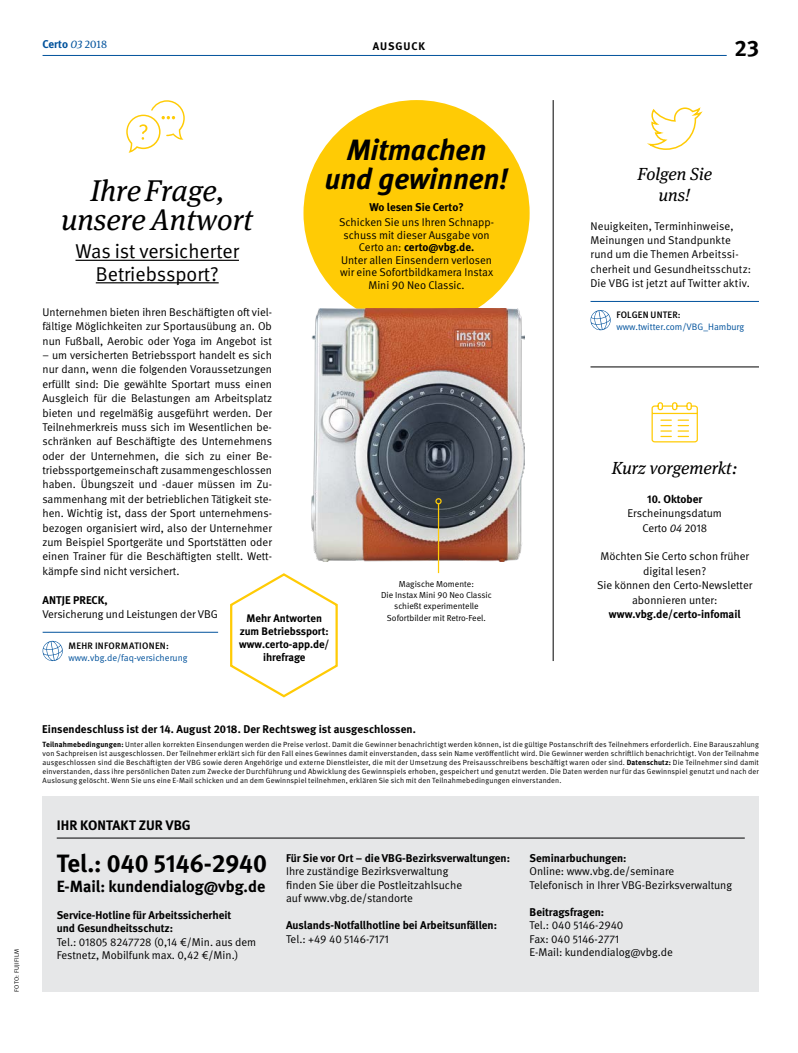
<style>
.page{position:relative;width:798px;height:1053px;background:#fff}
.page>*{position:absolute;margin:0;border:0;box-sizing:border-box;transform-origin:0 0}
.t1{font:italic 30px/28.8px "DGUV Meta Serif";color:#000;text-align:center}
.t2{font:italic 700 29.38px/29.4px "DGUV Meta";color:#000;text-align:center}
.t3{font:700 25px "DGUV Meta";color:#000}
.t4{font:700 22.5px "DGUV Meta";color:#000}
.t5{font:20px/22.5px "DGUV Meta";color:#000;text-align:center}
.t6{font:italic 17.5px/21px "DGUV Meta Serif";color:#000;text-align:center}
.t7{font:700 16.25px "DGUV Meta";color:#000}
.t8{font:700 13.75px "DGUV Meta";letter-spacing:.005em;color:#000}
.t9{font:11.25px/14.4px "DGUV Meta";color:#000}
.t10{font:700 11.25px/13.5px "DGUV Meta";color:#000}
.t11{font:700 11.25px "DGUV Meta";letter-spacing:-.005em;color:#00529c}
.t12{font:700 11.12px "DGUV Meta";letter-spacing:.085em;color:#000}
.t13{font:700 11px/13.1px "DGUV Meta";color:#000;text-align:center}
.t14{font:9.38px "DGUV Meta";color:#00529c}
.t15{font:500 9.38px "DGUV Meta";letter-spacing:.03em;color:#000}
.t16{font:8.75px/11.2px "DGUV Meta";color:#000;text-align:center}
.t17{font:7.5px/9px "DGUV Meta";letter-spacing:.02em;color:#000;text-align:justify}
.t18{font:6.25px "DGUV Meta";letter-spacing:.045em;color:#000}
.s1{font-family:"DGUV Meta Serif";font-weight:400;font-style:italic;font-size:11.12px}
.s2{font-family:"DGUV Meta Serif";font-weight:400;font-size:11.12px}
.s3{font-weight:700}
.s4{font-style:italic}
</style>
<div class="page">
<div style="left:43px;top:796px;width:715px;height:195px;background:#e6e7e8"></div>
<hr style="left:57px;top:837px;width:687px;height:1px;background:#000">
<div style="left:303px;top:100px;width:226px;height:226px;background:#ffcb05;border-radius:50%"></div>
<img style="left:311px;top:308px;width:213px;height:253px">
<hr style="left:552px;top:100px;width:1px;height:561px;background:#000">
<hr style="left:590px;top:366px;width:168px;height:1px;background:#000">
<svg style="left:651px;top:402px;width:47px;height:41px"></svg>
<hr style="left:590px;top:301px;width:168px;height:1px;background:#00529c">
<svg style="left:590px;top:310px;width:21px;height:21px"></svg>
<svg style="left:647px;top:107px;width:55px;height:43px"></svg>
<hr style="left:437px;top:503px;width:2px;height:70px;background:#ffcb05">
<svg style="left:435px;top:498px;width:6px;height:6px"></svg>
<svg style="left:42px;top:640px;width:21px;height:21px"></svg>
<hr style="left:43px;top:632px;width:175px;height:1px;background:#00529c">
<svg style="left:126px;top:100px;width:59px;height:53px"></svg>
<hr style="left:75px;top:260px;width:164px;height:1px;background:#000">
<hr style="left:96px;top:282px;width:122px;height:1px;background:#000">
<svg style="left:230px;top:573px;width:108px;height:125px"></svg>
<hr style="left:43px;top:55px;width:683px;height:1px;background:#00529c">
<p class="t11" style="left:43px;top:38px;width:66px">Certo <span class="s1">03</span> <span class="s2">2018</span></p>
<p class="t12" style="left:372px;top:39px;width:54px">AUSGUCK</p>
<h3 class="t4" style="left:734px;top:34px;width:26px">23</h3>
<h1 class="t1" style="left:61px;top:177px;width:193px">Ihre Frage, unsere Antwort</h1>
<h3 class="t5" style="left:75px;top:240px;width:165px">Was ist versicherter<br>Betriebssport?</h3>
<h2 class="t2" style="left:324px;top:136px;width:185px">Mitmachen und gewinnen!</h2>
<p class="t10" style="left:369px;top:201px;width:96px">Wo lesen Sie Certo?</p>
<p class="t9" style="left:339px;top:216px;width:156px;line-height:12.5px;text-align:center">Schicken Sie uns Ihren Schnapp&shy;schuss mit dieser Ausgabe von<br>Certo an: <span class="s3">certo@vbg.de.<br></span>Unter allen Einsendern verlosen wir eine Sofortbildkamera Instax<br>Mini 90 Neo Classic.</p>
<p class="t9" style="left:42px;top:305px;width:231px;text-align:justify">Unternehmen bieten ihren Beschäftigten oft viel&shy;fältige Möglichkeiten zur Sportausübung an. Ob nun Fußball, Aerobic oder Yoga im Angebot ist</p>
<p class="t9" style="left:42px;top:348px;width:231px;text-align:justify">– um versicherten Betriebssport handelt es sich nur dann, wenn die folgenden Voraussetzungen erfüllt sind: Die gewählte Sportart muss einen Ausgleich für die Belastungen am Arbeitsplatz bieten und regelmäßig ausgeführt werden. Der Teilnehmerkreis muss sich im Wesentlichen be&shy;schränken auf Beschäftigte des Unternehmens oder der Unternehmen, die sich zu einer Be&shy;triebssportgemeinschaft zusammengeschlossen haben. Übungszeit und -dauer müssen im Zu&shy;sammenhang mit der betrieblichen Tätigkeit ste&shy;hen. Wichtig ist, dass der Sport unternehmens&shy;bezogen organisiert wird, also der Unternehmer zum Beispiel Sportgeräte und Sportstätten oder einen Trainer für die Beschäftigten stellt. Wett&shy;kämpfe sind nicht versichert.</p>
<p class="t10" style="left:43px;top:593px;width:67px">ANTJE PRECK,</p>
<p class="t9" style="left:42px;top:607px;width:177px">Versicherung und Leistungen der VBG</p>
<p class="t13" style="left:239px;top:611px;width:92px">Mehr Antworten zum Betriebssport: www.certo-app.de/ ihrefrage</p>
<p class="t15" style="left:68px;top:640px;width:102px">MEHR INFORMATIONEN:</p>
<p class="t14" style="left:68px;top:652px;width:120px">www.vbg.de/faq-versicherung</p>
<p class="t16" style="left:381px;top:578px;width:112px">Magische Momente:<br>Die Instax Mini 90 Neo Classic schießt experimentelle<br>Sofortbilder mit Retro-Feel.</p>
<h3 class="t6" style="left:637px;top:163px;width:76px">Folgen Sie uns!</h3>
<p class="t9" style="left:590px;top:219px;width:162px">Neuigkeiten, Terminhinweise,<br>Meinungen und Standpunkte rund um die Themen Arbeitssi&shy;cherheit und Gesundheitsschutz:<br>Die VBG ist jetzt auf Twitter aktiv.</p>
<p class="t15" style="left:616px;top:309px;width:66px">FOLGEN UNTER:</p>
<p class="t14" style="left:616px;top:321px;width:129px">www.twitter.com/VBG_Hamburg</p>
<h3 class="t6" style="left:611px;top:458px;width:128px">Kurz vorgemerkt:</h3>
<p class="t10" style="left:646px;top:492px;width:57px">10. Oktober</p>
<p class="t9" style="left:627px;top:506px;width:96px;text-align:center">Erscheinungsdatum<br>Certo <span class="s4">04</span> 2018</p>
<p class="t9" style="left:597px;top:549px;width:157px;text-align:center">Möchten Sie Certo schon früher digital lesen?<br>Sie können den Certo-Newsletter abonnieren unter:</p>
<p class="t10" style="left:608px;top:607px;width:133px">www.vbg.de/certo-infomail</p>
<p class="t18" style="left:13px;top:991px;width:44px;rotate:-90deg">FOTO: FUJIFILM</p>
<p class="t10" style="left:42px;top:722px;width:375px">Einsendeschluss ist der 14. August 2018. Der Rechtsweg ist ausgeschlossen.</p>
<p class="t17" style="left:43px;top:740px;width:717px"><span class="s3">Teilnahmebedingungen:</span> Unter allen korrekten Einsendungen werden die Preise verlost. Damit die Gewinner benachrichtigt werden können, ist die gültige Postanschrift des Teilnehmers erforderlich. Eine Barauszahlung von Sachpreisen ist ausgeschlossen. Der Teilnehmer erklärt sich für den Fall eines Gewinnes damit einverstanden, dass sein Name veröffentlicht wird. Die Gewinner werden schriftlich benachrichtigt. Von der Teilnahme ausgeschlossen sind die Beschäftigten der VBG sowie deren Angehörige und externe Dienstleister, die mit der Umsetzung des Preisausschreibens beschäftigt waren oder sind. <span class="s3">Datenschutz:</span> Die Teilnehmer sind damit einverstanden, dass ihre persönlichen Daten zum Zwecke der Durchführung und Abwicklung des Gewinnspiels erhoben, gespeichert und genutzt werden. Die Daten werden nur für das Gewinnspiel genutzt und nach der Auslosung gelöscht. Wenn Sie uns eine E-Mail schicken und an dem Gewinnspiel teilnehmen, erklären Sie sich mit den Teilnahmebedingungen einverstanden.</p>
<p class="t8" style="left:57px;top:816px;width:135px">IHR KONTAKT ZUR VBG</p>
<h3 class="t3" style="left:57px;top:848px;width:212px">Tel.: 040 5146-2940</h3>
<h3 class="t7" style="left:57px;top:876px;width:210px">E-Mail: kundendialog@vbg.de</h3>
<p class="t10" style="left:57px;top:908px;width:176px">Service-Hotline für Arbeitssicherheit und Gesundheitsschutz:</p>
<p class="t9" style="left:57px;top:935px;width:201px;line-height:13.5px">Tel.: 01805 8247728 (0,14 €/Min. aus dem<br>Festnetz, Mobilfunk max. 0,42 €/Min.)</p>
<p class="t10" style="left:286px;top:851px;width:225px">Für Sie vor Ort – die VBG-Bezirksverwaltungen:</p>
<p class="t9" style="left:286px;top:864px;width:177px;line-height:13.5px">Ihre zuständige Bezirksverwaltung finden Sie über die Postleitzahlsuche auf www.vbg.de/standorte</p>
<p class="t10" style="left:286px;top:918px;width:212px">Auslands-Notfallhotline bei Arbeitsunfällen:</p>
<p class="t9" style="left:286px;top:931px;width:104px">Tel.: +49 40 5146-7171</p>
<p class="t10" style="left:529px;top:851px;width:98px">Seminarbuchungen:</p>
<p class="t9" style="left:529px;top:864px;width:204px;line-height:13.5px">Online: www.vbg.de/seminare<br>Telefonisch in Ihrer VBG-Bezirksverwaltung</p>
<p class="t10" style="left:529px;top:905px;width:76px">Beitragsfragen:</p>
<p class="t9" style="left:529px;top:918px;width:145px;line-height:13.5px">Tel.: 040 5146-2940<br>Fax: 040 5146-2771<br>E-Mail: kundendialog@vbg.de</p>
</div>
